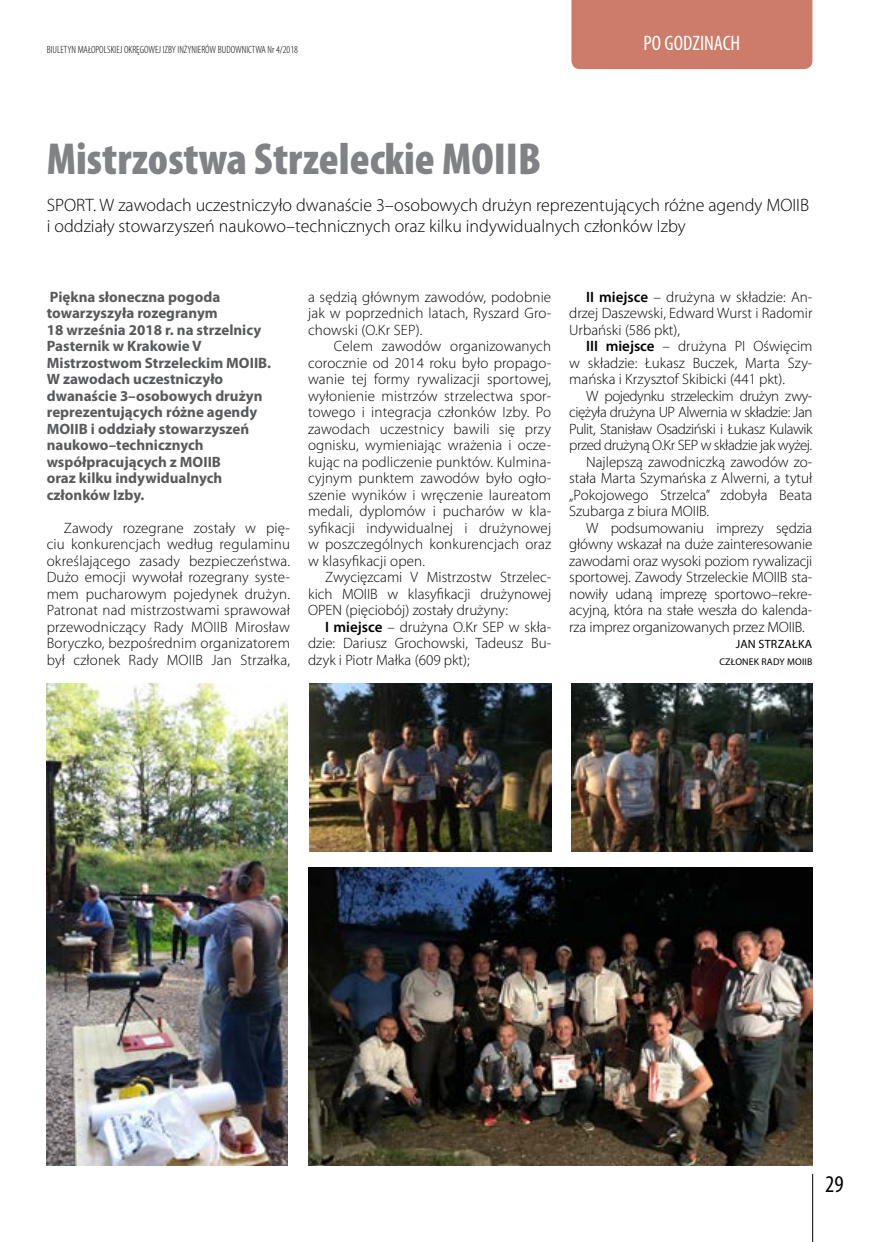
<style>
.page{position:relative;width:872px;height:1242px;background:#fff}
.page>*{position:absolute;margin:0;border:0;box-sizing:border-box;transform-origin:0 0}
.t1{font:900 condensed 45px "Myriad Pro";color:#808285}
.t2{font:condensed 24px "Myriad Pro";color:#000}
.t3{font:condensed 21px "Myriad Pro";color:#fff}
.t4{font:300 18px/21px "Myriad Pro";color:#000}
.t5{font:300 15px/16.5px "Myriad Pro";color:#000;text-align:justify}
.t6{font:700 15px/16.5px "Myriad Pro";color:#58595b}
.t7{font:300 15px "Myriad Pro";letter-spacing:-.03em;color:#000}
.t8{font:12px "Myriad Pro";letter-spacing:.02em;color:#000}
.t9{font:300 condensed 10.5px "Myriad Pro";color:#000}
.t10{font:9.75px "Myriad Pro";letter-spacing:.02em;color:#000}
.s1{font-weight:600}
</style>
<div class="page">
<hr style="left:812px;top:1174px;width:1px;height:68px;background:#000">
<div style="left:571px;top:0;width:241px;height:69px;background:#cc7c68"></div>
<img style="left:47px;top:683px;width:241px;height:482px">
<img style="left:309px;top:683px;width:242px;height:168px">
<img style="left:571px;top:683px;width:242px;height:168px">
<img style="left:308px;top:867px;width:504px;height:298px">
<p class="t9" style="left:47px;top:43px;width:253px">BIULETYN MAŁOPOLSKIEJ OKRĘGOWEJ IZBY INŻYNIERÓW BUDOWNICTWA Nr 4/2018</p>
<h3 class="t3" style="left:643px;top:31px;width:98px">PO GODZINACH</h3>
<h1 class="t1" style="left:47px;top:130px;width:496px">Mistrzostwa Strzeleckie MOIIB</h1>
<p class="t4" style="left:47px;top:195px;width:764px">SPORT. W zawodach uczestniczyło dwanaście 3–osobowych drużyn reprezentujących różne agendy MOIIB i oddziały stowarzyszeń naukowo–technicznych oraz kilku indywidualnych członków Izby</p>
<p class="t6" style="left:47px;top:288px;width:226px">Piękna słoneczna pogoda towarzyszyła rozegranym<br>18 września 2018 r. na strzelnicy<br>Pasternik w Krakowie V<br>Mistrzostwom Strzeleckim MOIIB.<br>W zawodach uczestniczyło dwanaście 3–osobowych drużyn reprezentujących różne agendy<br>MOIIB i oddziały stowarzyszeń naukowo–technicznych współpracujących z MOIIB<br>oraz kilku indywidualnych członków Izby.</p>
<p class="t5" style="left:47px;top:519px;width:245px;text-indent:17px">Zawody rozegrane zostały w pię&shy;ciu konkurencjach według regulaminu określającego zasady bezpieczeństwa.<br>Dużo emocji wywołał rozegrany syste&shy;mem pucharowym pojedynek drużyn.<br>Patronat nad mistrzostwami sprawował przewodniczący Rady MOIIB Mirosław Boryczko, bezpośrednim organizatorem był członek Rady MOIIB Jan Strzałka,</p>
<p class="t5" style="left:308px;top:288px;width:245px">a sędzią głównym zawodów, podobnie jak w poprzednich latach, Ryszard Gro&shy;chowski (O.Kr SEP).</p>
<p class="t5" style="left:308px;top:338px;width:245px;text-indent:26px">Celem zawodów organizowanych corocznie od 2014 roku było propago&shy;wanie tej formy rywalizacji sportowej, wyłonienie mistrzów strzelectwa spor&shy;towego i integracja członków Izby. Po zawodach uczestnicy bawili się przy ognisku, wymieniając wrażenia i ocze&shy;kując na podliczenie punktów. Kulmina&shy;cyjnym punktem zawodów było ogło&shy;szenie wyników i wręczenie laureatom medali, dyplomów i pucharów w kla&shy;syfikacji indywidualnej i drużynowej w poszczególnych konkurencjach oraz w klasyfikacji open.</p>
<p class="t5" style="left:308px;top:569px;width:245px;text-indent:17px">Zwycięzcami V Mistrzostw Strzelec&shy;kich MOIIB w klasyfikacji drużynowej OPEN (pięciobój) zostały drużyny:</p>
<p class="t5" style="left:308px;top:618px;width:245px;text-indent:17px"><span class="s1">I miejsce</span> – drużyna O.Kr SEP w skła&shy;dzie: Dariusz Grochowski, Tadeusz Bu&shy;dzyk i Piotr Małka (609 pkt);</p>
<p class="t5" style="left:569px;top:288px;width:245px;text-indent:17px"><span class="s1">II miejsce</span> – drużyna w składzie: An&shy;drzej Daszewski, Edward Wurst i Radomir Urbański (586 pkt),</p>
<p class="t5" style="left:569px;top:338px;width:245px;text-indent:17px"><span class="s1">III miejsce</span> – drużyna PI Oświęcim w składzie: Łukasz Buczek, Marta Szy&shy;mańska i Krzysztof Skibicki (441 pkt).</p>
<p class="t7" style="left:586px;top:386px;width:228px">W pojedynku strzeleckim drużyn zwy-</p>
<p class="t7" style="left:569px;top:403px;width:245px">ciężyła drużyna UP Alwernia w składzie: Jan</p>
<p class="t7" style="left:569px;top:419px;width:245px">Pulit, Stanisław Osadziński i Łukasz Kulawik</p>
<p class="t7" style="left:569px;top:436px;width:244px">przed drużyną O.Kr SEP w składzie jak wyżej.</p>
<p class="t5" style="left:586px;top:453px;width:228px">Najlepszą zawodniczką zawodów zo-</p>
<p class="t5" style="left:569px;top:470px;width:245px">stała Marta Szymańska z Alwerni, a tytuł</p>
<p class="t5" style="left:569px;top:486px;width:245px">„Pokojowego Strzelca” zdobyła Beata</p>
<p class="t5" style="left:569px;top:503px;width:141px">Szubarga z biura MOIIB.</p>
<p class="t5" style="left:586px;top:519px;width:228px">W podsumowaniu imprezy sędzia</p>
<p class="t5" style="left:569px;top:536px;width:245px">główny wskazał na duże zainteresowanie</p>
<p class="t5" style="left:569px;top:552px;width:245px">zawodami oraz wysoki poziom rywalizacji</p>
<p class="t5" style="left:569px;top:569px;width:245px">sportowej. Zawody Strzeleckie MOIIB sta-</p>
<p class="t5" style="left:569px;top:585px;width:245px">nowiły udaną imprezę sportowo–rekre-</p>
<p class="t5" style="left:569px;top:602px;width:245px">acyjną, która na stałe weszła do kalenda-</p>
<p class="t5" style="left:569px;top:618px;width:237px">rza imprez organizowanych przez MOIIB.</p>
<p class="t8" style="left:735px;top:637px;width:78px">JAN STRZAŁKA</p>
<p class="t10" style="left:719px;top:655px;width:7px">CZŁONEK</p>
<p class="t10" style="left:761px;top:655px;width:13px">RADY</p>
<p class="t10" style="left:787px;top:655px;width:27px">MOIIB</p>
<h2 class="t2" style="left:825px;top:1169px;width:20px">29</h2>
</div>
